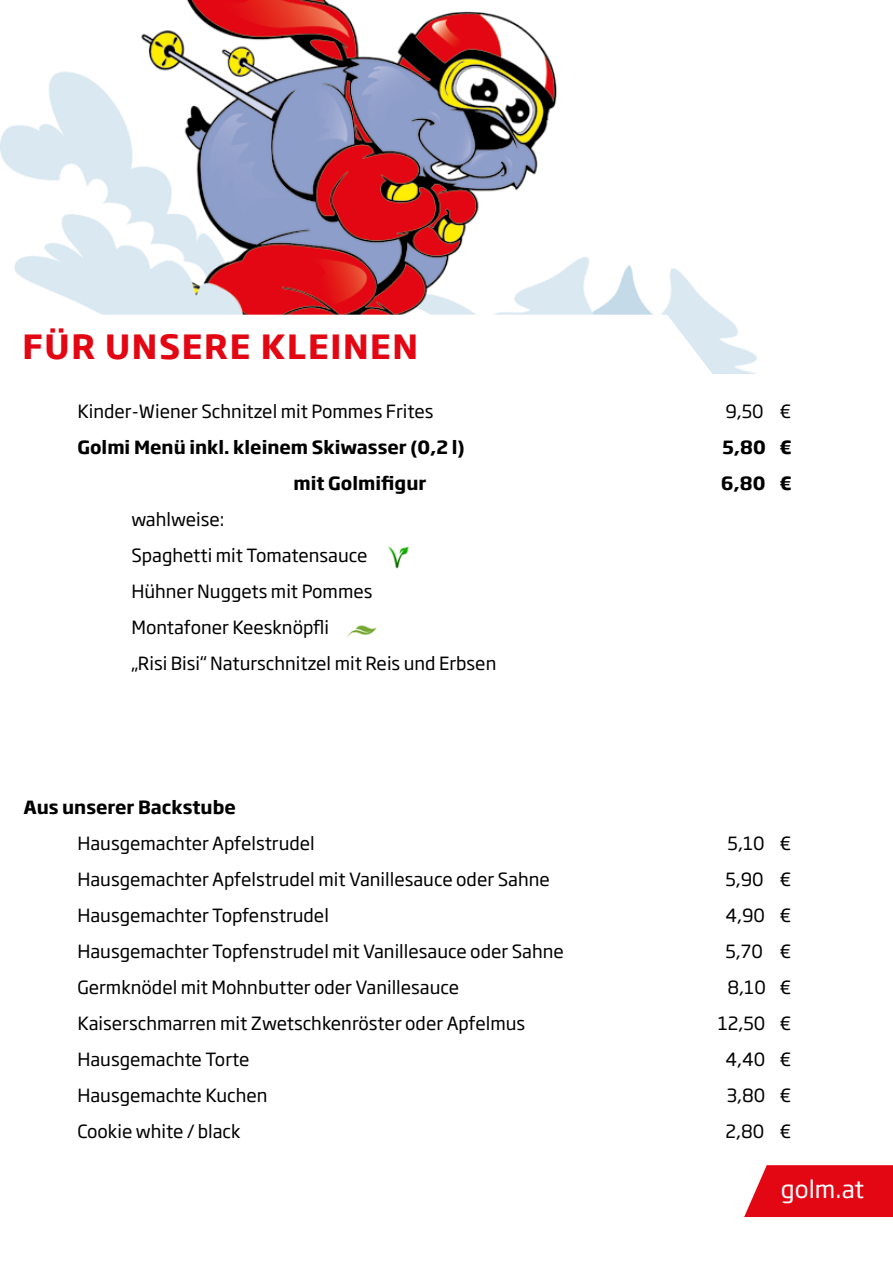
<style>
.page{position:relative;width:893px;height:1263px;background:#fff}
.page>*{position:absolute;margin:0;border:0;box-sizing:border-box;transform-origin:0 0}
.t1{font:700 33px "Soho Gothic Pro";letter-spacing:.05em;color:#e30613}
.t2{font:24px "Soho Gothic Pro";letter-spacing:.005em;color:#fff}
.t3{font:18px/36px "Soho Gothic Pro";color:#000}
.t4{font:700 18px "Soho Gothic Pro";color:#000}
</style>
<div class="page">
<img style="left:0;top:0;width:723px;height:315px">
<svg style="left:668px;top:315px;width:89px;height:59px;fill:#dae8f1"></svg>
<img style="left:388px;top:546px;width:21px;height:23px">
<img style="left:347px;top:625px;width:30px;height:12px">
<svg style="left:744px;top:1165px;width:149px;height:52px;background:#e51925"></svg>
<h1 class="t1" style="left:23px;top:320px;width:397px">FÜR UNSERE KLEINEN</h1>
<p class="t3" style="left:77px;top:392px;width:358px">Kinder-Wiener Schnitzel mit Pommes Frites</p>
<p class="t3" style="left:725px;top:392px;width:68px">9,50 €</p>
<p class="t4" style="left:77px;top:433px;width:389px">Golmi Menü inkl. kleinem Skiwasser (0,2 l)</p>
<p class="t4" style="left:722px;top:433px;width:71px">5,80 €</p>
<p class="t4" style="left:293px;top:469px;width:134px">mit Golmifigur</p>
<p class="t4" style="left:721px;top:469px;width:72px">6,80 €</p>
<p class="t3" style="left:131px;top:500px;width:367px">wahlweise:<br>Spaghetti mit Tomatensauce<br>Hühner Nuggets mit Pommes<br>Montafoner Keesknöpfli<br>„Risi Bisi“ Naturschnitzel mit Reis und Erbsen</p>
<p class="t4" style="left:23px;top:793px;width:214px">Aus unserer Backstube</p>
<p class="t3" style="left:77px;top:824px;width:239px">Hausgemachter Apfelstrudel</p>
<p class="t3" style="left:728px;top:824px;width:65px">5,10 €</p>
<p class="t3" style="left:77px;top:860px;width:474px">Hausgemachter Apfelstrudel mit Vanillesauce oder Sahne</p>
<p class="t3" style="left:725px;top:860px;width:68px">5,90 €</p>
<p class="t3" style="left:77px;top:896px;width:253px">Hausgemachter Topfenstrudel</p>
<p class="t3" style="left:725px;top:896px;width:68px">4,90 €</p>
<p class="t3" style="left:77px;top:932px;width:488px">Hausgemachter Topfenstrudel mit Vanillesauce oder Sahne</p>
<p class="t3" style="left:725px;top:932px;width:68px">5,70 €</p>
<p class="t3" style="left:77px;top:968px;width:383px">Germknödel mit Mohnbutter oder Vanillesauce</p>
<p class="t3" style="left:727px;top:968px;width:65px">8,10 €</p>
<p class="t3" style="left:77px;top:1004px;width:449px">Kaiserschmarren mit Zwetschkenröster oder Apfelmus</p>
<p class="t3" style="left:718px;top:1004px;width:75px">12,50 €</p>
<p class="t3" style="left:77px;top:1040px;width:174px">Hausgemachte Torte</p>
<p class="t3" style="left:725px;top:1040px;width:68px">4,40 €</p>
<p class="t3" style="left:77px;top:1076px;width:192px">Hausgemachte Kuchen</p>
<p class="t3" style="left:726px;top:1076px;width:67px">3,80 €</p>
<p class="t3" style="left:77px;top:1112px;width:165px">Cookie white / black</p>
<p class="t3" style="left:725px;top:1112px;width:68px">2,80 €</p>
<h2 class="t2" style="left:781px;top:1171px;width:85px">golm.at</h2>
</div>
